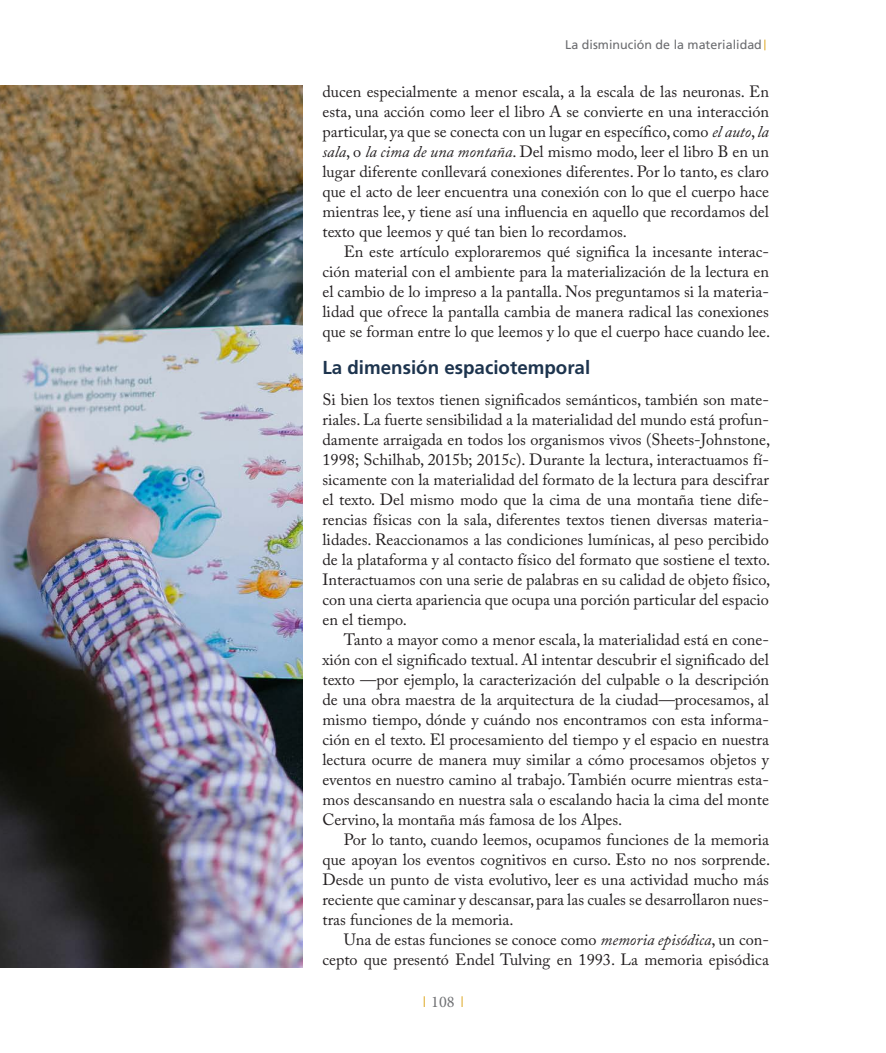
<style>
.page{position:relative;width:886px;height:1053px;background:#fff}
.page>*{position:absolute;margin:0;border:0;box-sizing:border-box;transform-origin:0 0}
.t1{font:700 18.75px "Frutiger LT Std";color:#1d344e}
.t2{font:16.25px/20px "Adobe Caslon Pro";color:#231f20;text-align:justify}
.t3{font:16.25px "Minion Pro";color:#717275}
.t4{font:12.5px "Frutiger LT Std";color:#6c6d70}
.s1{font-style:italic}
</style>
<div class="page">
<svg style="left:461px;top:996px;width:2px;height:10px"></svg>
<img style="left:0;top:85px;width:302px;height:882px">
<p class="t4" style="left:565px;top:37px;width:198px">La disminución de la materialidad</p>
<p class="t2" style="left:322px;top:81px;width:448px">ducen especialmente a menor escala, a la escala de las neuronas. En esta, una acción como leer el libro A se convierte en una interacción particular, ya que se conecta con un lugar en específico, como <span class="s1">el auto</span>, <span class="s1">la sala</span>, o <span class="s1">la cima de una montaña</span>. Del mismo modo, leer el libro B en un lugar diferente conllevará conexiones diferentes. Por lo tanto, es claro que el acto de leer encuentra una conexión con lo que el cuerpo hace mientras lee, y tiene así una influencia en aquello que recordamos del texto que leemos y qué tan bien lo recordamos.</p>
<p class="t2" style="left:322px;top:241px;width:449px;text-indent:21px">En este artículo exploraremos qué significa la incesante interac&shy;ción material con el ambiente para la materialización de la lectura en el cambio de lo impreso a la pantalla. Nos preguntamos si la materia&shy;lidad que ofrece la pantalla cambia de manera radical las conexiones que se forman entre lo que leemos y lo que el cuerpo hace cuando lee.</p>
<p class="t1" style="left:322px;top:356px;width:269px">La dimensión espaciotemporal</p>
<p class="t2" style="left:322px;top:389px;width:449px">Si bien los textos tienen significados semánticos, también son mate&shy;riales. La fuerte sensibilidad a la materialidad del mundo está profun&shy;damente arraigada en todos los organismos vivos (Sheets-Johnstone, 1998; Schilhab, 2015b; 2015c). Durante la lectura, interactuamos fí&shy;sicamente con la materialidad del formato de la lectura para descifrar el texto. Del mismo modo que la cima de una montaña tiene dife&shy;rencias físicas con la sala, diferentes textos tienen diversas materia&shy;lidades. Reaccionamos a las condiciones lumínicas, al peso percibido de la plataforma y al contacto físico del formato que sostiene el texto.<br>Interactuamos con una serie de palabras en su calidad de objeto físico, con una cierta apariencia que ocupa una porción particular del espacio en el tiempo.</p>
<p class="t2" style="left:322px;top:629px;width:448px;text-indent:21px">Tanto a mayor como a menor escala, la materialidad está en cone&shy;xión con el significado textual. Al intentar descubrir el significado del texto —por ejemplo, la caracterización del culpable o la descripción de una obra maestra de la arquitectura de la ciudad—procesamos, al mismo tiempo, dónde y cuándo nos encontramos con esta informa&shy;ción en el texto. El procesamiento del tiempo y el espacio en nuestra lectura ocurre de manera muy similar a cómo procesamos objetos y eventos en nuestro camino al trabajo. También ocurre mientras esta&shy;mos descansando en nuestra sala o escalando hacia la cima del monte Cervino, la montaña más famosa de los Alpes.</p>
<p class="t2" style="left:322px;top:829px;width:449px;text-indent:21px">Por lo tanto, cuando leemos, ocupamos funciones de la memoria que apoyan los eventos cognitivos en curso. Esto no nos sorprende.<br>Desde un punto de vista evolutivo, leer es una actividad mucho más reciente que caminar y descansar, para las cuales se desarrollaron nues&shy;tras funciones de la memoria.</p>
<p class="t2" style="left:322px;top:929px;width:448px;text-align:right">Una de estas funciones se conoce como <span class="s1">memoria episódica</span>, un con&shy;cepto que presentó Endel Tulving en 1993. La memoria episódica</p>
<p class="t3" style="left:431px;top:991px;width:25px">108</p>
</div>
